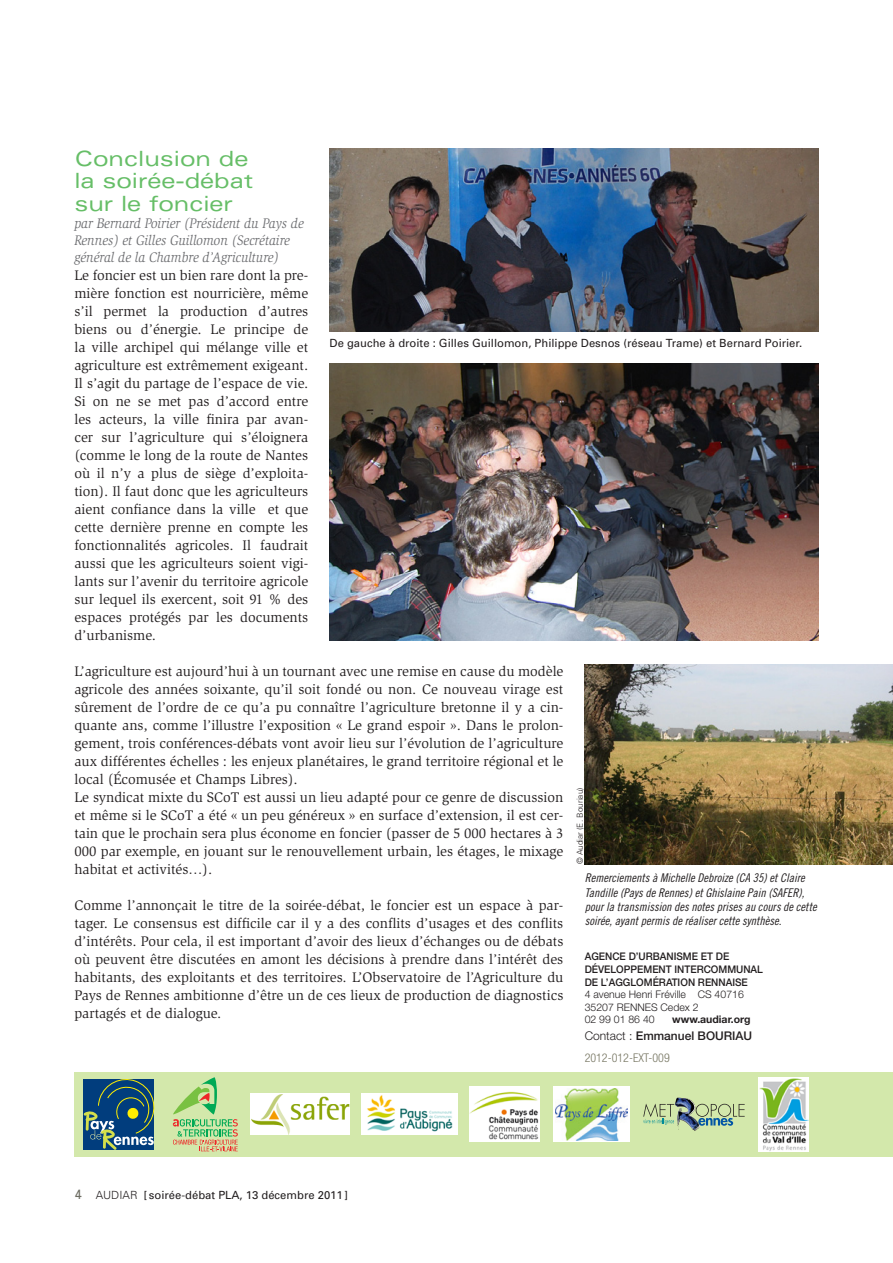
<style>
.page{position:relative;width:893px;height:1263px;background:#fff}
.page>*{position:absolute;margin:0;border:0;box-sizing:border-box;transform-origin:0 0}
.intro_T{font:expanded 21px/22.5px "Univers";color:#66be67}
.texte{font:14.25px/18px "Slimbach";color:#231f20;text-align:justify}
.intro_par{font:italic 14.25px/17.1px "Slimbach";color:#6c6d70;scale:.9 1}
.t1{font:12px/14.4px "Trade Gothic Cond Eighteen Obl";color:#231f20}
.t2{font:500 12px "Helvetica Neue";color:#231f20}
.t3{font:300 condensed 12px "Helvetica Neue";color:#767561}
.légende{font:11.25px "Univers";color:#231f20}
.t4{font:500 10.5px "Helvetica Neue";color:#231f20;scale:.95 1}
.t5{font:300 10.5px "Helvetica Neue";color:#231f20}
.t6{font:700 10.5px "Helvetica Neue";color:#231f20}
.t7{font:300 8.25px "Univers";color:#231f20}
.s1{font-weight:300}
.s2{font-size:13.5px;color:#6d6d63}
</style>
<div class="page">
<div style="left:74px;top:1072px;width:819px;height:85px;background:#d3e8ab"></div>
<img style="left:362px;top:1094px;width:95px;height:41px">
<img style="left:759px;top:1077px;width:50px;height:75px">
<img style="left:470px;top:1087px;width:70px;height:55px">
<svg style="left:696px;top:1104px;width:49px;height:22px"></svg>
<svg style="left:643px;top:1103px;width:31px;height:22px"></svg>
<img style="left:677px;top:1097px;width:18px;height:15px">
<img style="left:688px;top:1112px;width:8px;height:8px">
<img style="left:677px;top:1120px;width:23px;height:11px">
<img style="left:675px;top:1098px;width:13px;height:27px">
<svg style="left:84px;top:1079px;width:71px;height:71px;background:#2f5f7b"></svg>
<img style="left:251px;top:1094px;width:98px;height:41px">
<svg style="left:173px;top:1077px;width:65px;height:74px"></svg>
<svg style="left:553px;top:1087px;width:76px;height:55px"></svg>
<img style="left:555px;top:1088px;width:72px;height:52px">
<img style="left:330px;top:149px;width:489px;height:183px">
<img style="left:330px;top:364px;width:489px;height:276px">
<img style="left:585px;top:664px;width:308px;height:200px">
<p class="intro_T" style="left:74px;top:146px;width:180px">Conclusion de la soirée-débat sur le foncier</p>
<p class="intro_par" style="left:74px;top:214px;width:256px">par Bernard Poirier (Président du Pays de<br>Rennes) et Gilles Guillomon (Secrétaire général de la Chambre d’Agriculture)</p>
<p class="texte" style="left:74px;top:266px;width:235px">Le foncier est un bien rare dont la pre&shy;mière fonction est nourricière, même s’il permet la production d’autres biens ou d’énergie. Le principe de la ville archipel qui mélange ville et agriculture est extrêmement exigeant.<br>Il s’agit du partage de l’espace de vie.<br>Si on ne se met pas d’accord entre les acteurs, la ville finira par avan&shy;cer sur l’agriculture qui s’éloignera (comme le long de la route de Nantes où il n’y a plus de siège d’exploita&shy;tion). Il faut donc que les agriculteurs aient confiance dans la ville et que cette dernière prenne en compte les fonctionnalités agricoles. Il faudrait aussi que les agriculteurs soient vigi&shy;lants sur l’avenir du territoire agricole sur lequel ils exercent, soit 91 % des espaces protégés par les documents d’urbanisme.</p>
<p class="texte" style="left:74px;top:662px;width:491px">L’agriculture est aujourd’hui à un tournant avec une remise en cause du modèle agricole des années soixante, qu’il soit fondé ou non. Ce nouveau virage est sûrement de l’ordre de ce qu’a pu connaître l’agriculture bretonne il y a cin&shy;quante ans, comme l’illustre l’exposition « Le grand espoir ». Dans le prolon&shy;gement, trois conférences-débats vont avoir lieu sur l’évolution de l’agriculture aux différentes échelles : les enjeux planétaires, le grand territoire régional et le local (Écomusée et Champs Libres).</p>
<p class="texte" style="left:74px;top:788px;width:491px">Le syndicat mixte du SCoT est aussi un lieu adapté pour ce genre de discussion et même si le SCoT a été « un peu généreux » en surface d’extension, il est cer&shy;tain que le prochain sera plus économe en foncier (passer de 5 000 hectares à 3<br>000 par exemple, en jouant sur le renouvellement urbain, les étages, le mixage habitat et activités…).</p>
<p class="texte" style="left:74px;top:896px;width:491px">Comme l’annonçait le titre de la soirée-débat, le foncier est un espace à par&shy;tager. Le consensus est difficile car il y a des conflits d’usages et des conflits d’intérêts. Pour cela, il est important d’avoir des lieux d’échanges ou de débats où peuvent être discutées en amont les décisions à prendre dans l’intérêt des habitants, des exploitants et des territoires. L’Observatoire de l’Agriculture du Pays de Rennes ambitionne d’être un de ces lieux de production de diagnostics partagés et de dialogue.</p>
<p class="légende" style="left:330px;top:336px;width:474px">De gauche à droite : Gilles Guillomon, Philippe Desnos (réseau Trame) et Bernard Poirier.</p>
<p class="t7" style="left:575px;top:864px;width:78px;rotate:-90deg">© Audiar (E. Bouriau)</p>
<p class="t1" style="left:585px;top:871px;width:233px">Remerciements à Michelle Debroize (CA 35) et Claire Tandille (Pays de Rennes) et Ghislaine Pain (SAFER), pour la transmission des notes prises au cours de cette soirée, ayant permis de réaliser cette synthèse.</p>
<p class="t4" style="left:585px;top:950px;width:154px">AGENCE D’URBANISME ET DE</p>
<p class="t4" style="left:585px;top:963px;width:189px">DÉVELOPPEMENT INTERCOMMUNAL</p>
<p class="t4" style="left:585px;top:975px;width:173px">DE L’AGGLOMÉRATION RENNAISE</p>
<p class="t5" style="left:585px;top:988px;width:161px">4 avenue Henri Fréville CS 40716</p>
<p class="t5" style="left:585px;top:1001px;width:116px">35207 RENNES Cedex 2</p>
<p class="t5" style="left:585px;top:1013px;width:72px">02 99 01 86 40</p>
<p class="t6" style="left:672px;top:1013px;width:80px">www.audiar.org</p>
<p class="t2" style="left:585px;top:1028px;width:169px"><span class="s1">Contact :</span> Emmanuel BOURIAU</p>
<p class="t3" style="left:585px;top:1051px;width:87px">2012-012-EXT-009</p>
<p class="légende" style="left:74px;top:1188px;width:275px"><span class="s2">4</span> <span class="s1">AUDIAR</span> [ soirée-débat PLA, 13 décembre 2011]</p>
</div>
